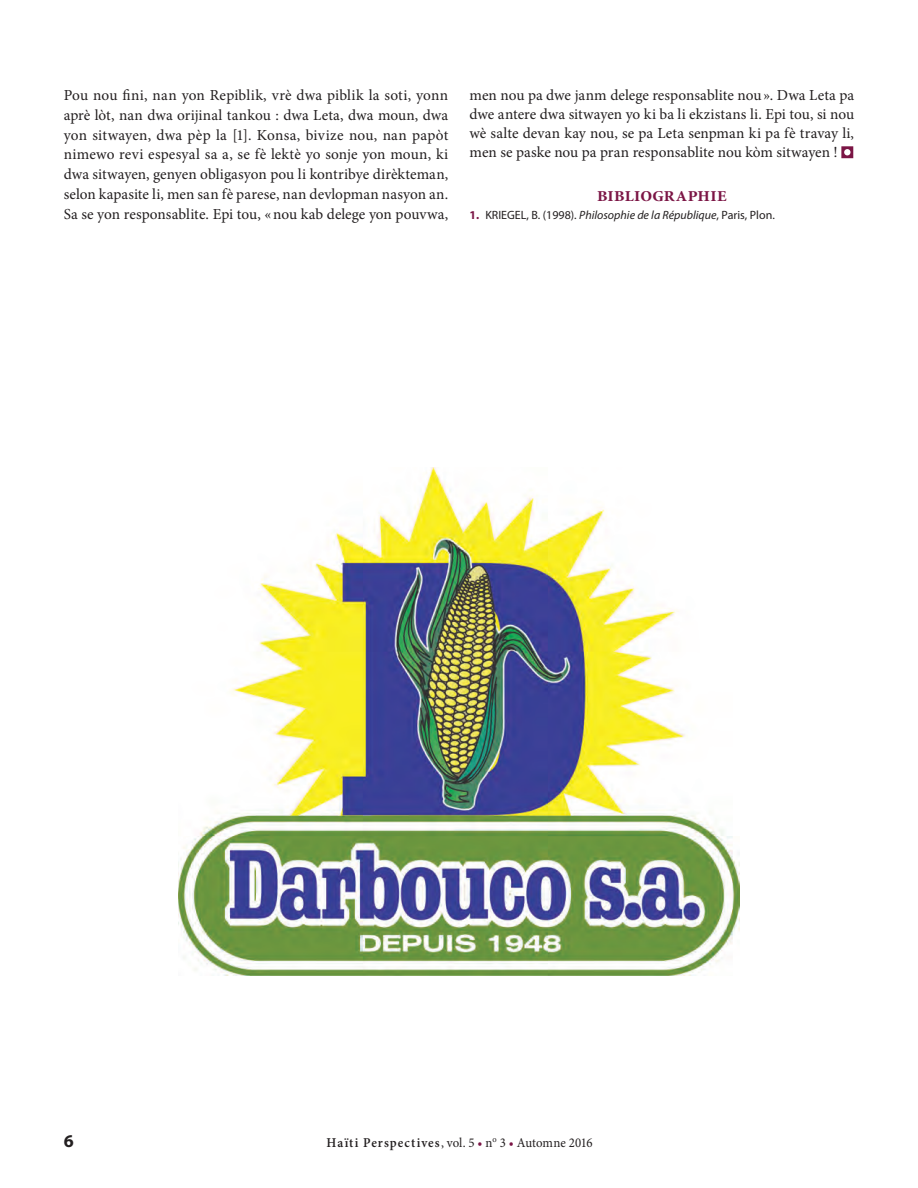
<style>
.page{position:relative;width:918px;height:1188px;background:#fff}
.page>*{position:absolute;margin:0;border:0;box-sizing:border-box;transform-origin:0 0}
.t1{font:700 18px "Myriad Pro";color:#231f20}
._01_tx{font:15.3px/19.6px "Minion Pro";color:#231f20;text-align:justify}
._97_Ti_BIBLIO{font:700 condensed 15.3px "Minion Pro";letter-spacing:.02em;color:#7b1545;scale:1.18 1}
.t2{font:13.5px "Minion Pro";color:#231f20;scale:.95 1}
._99_tx_biblio{font:12px "Myriad Pro";color:#231f20}
.s1{font-weight:700;color:#7b1545}
.s2{font-style:italic}
.s3{font-weight:600}
.s4{color:#7b1545}
</style>
<div class="page">
<img style="left:179px;top:468px;width:560px;height:508px">
<svg style="left:841px;top:146px;width:12px;height:12px"></svg>
<p class="_01_tx" style="left:64px;top:86px;width:386px">Pou nou fini, nan yon Repiblik, vrè dwa piblik la soti, yonn aprè lòt, nan dwa orijinal tankou : dwa Leta, dwa moun, dwa yon sitwayen, dwa pèp la [1]. Konsa, bivize nou, nan papòt nimewo revi espesyal sa a, se fè lektè yo sonje yon moun, ki dwa sitwayen, genyen obligasyon pou li kontribye dirèkteman, selon kapasite li, men san fè parese, nan devlopman nasyon an.<br>Sa se yon responsablite. Epi tou, «nou kab delege yon pouvwa,</p>
<p class="_01_tx" style="left:470px;top:86px;width:386px;line-height:18.8px">men nou pa dwe janm delege responsablite nou». Dwa Leta pa dwe antere dwa sitwayen yo ki ba li ekzistans li. Epi tou, si nou wè salte devan kay nou, se pa Leta senpman ki pa fè travay li, men se paske nou pa pran responsablite nou kòm sitwayen !</p>
<p class="_97_Ti_BIBLIO" style="left:597px;top:186px;width:111px">BIBLIOGRAPHIE</p>
<p class="_99_tx_biblio" style="left:470px;top:207px;width:307px"><span class="s1">1.</span> KRIEGEL, B. (1998). <span class="s2">Philosophie de la République</span>, Paris, Plon.</p>
<p class="t1" style="left:64px;top:1130px;width:11px">6</p>
<p class="t2" style="left:327px;top:1134px;width:282px"><span class="s3">Haïti Perspectives</span>, vol. 5 <span class="s4">•</span> n<sup>o</sup> 3 <span class="s4">•</span> Automne 2016</p>
</div>
